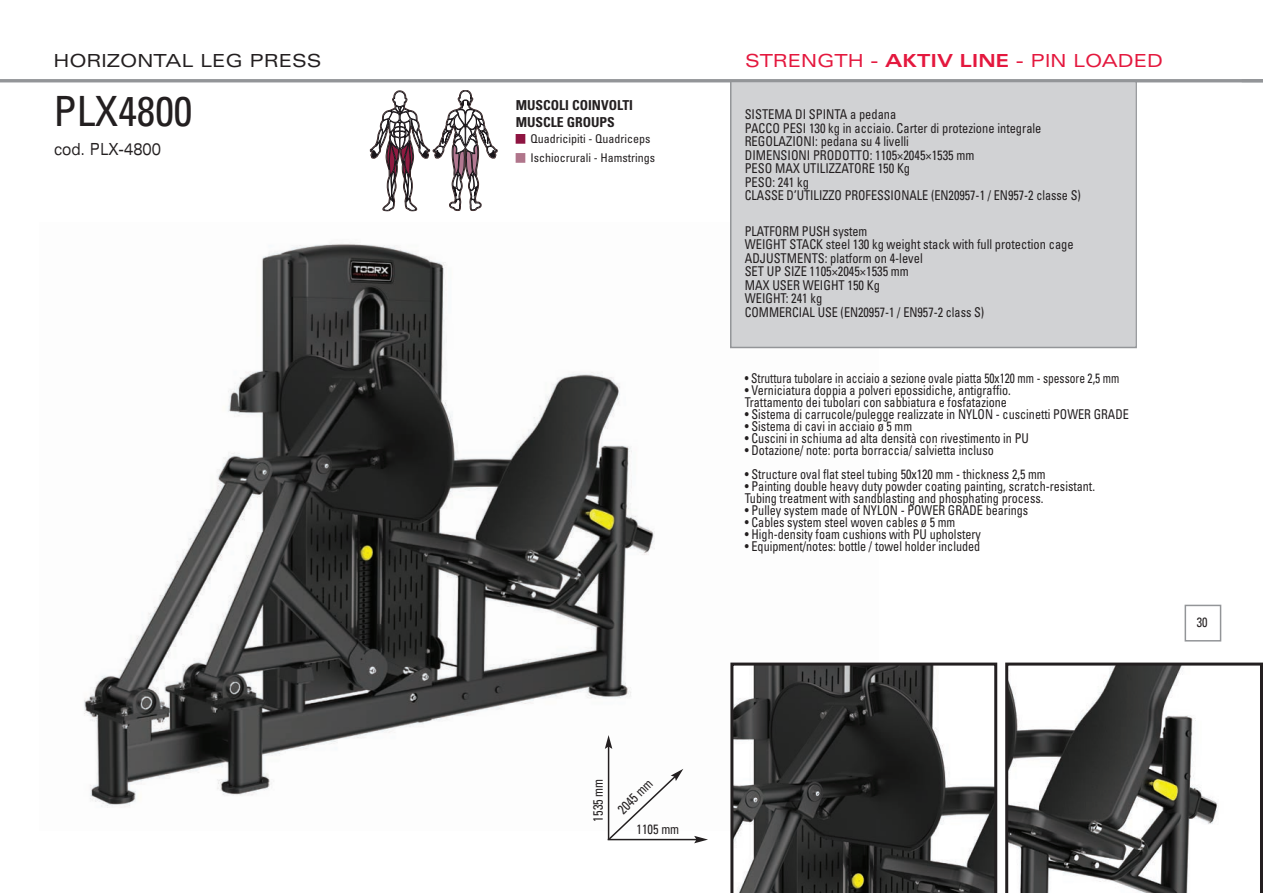
<style>
.page{position:relative;width:1263px;height:893px;background:#fff}
.page>*{position:absolute;margin:0;border:0;box-sizing:border-box;transform-origin:0 0}
.t1{font:condensed 41.7px "Univers LT Std";color:#231f20}
.t2{font:expanded 18px "Univers LT Std";color:#e4183e}
.t3{font:expanded 18px "Univers LT Std";color:#231f20}
.t4{font:expanded 16.65px "Univers LT Std";color:#231f20;scale:.75 1}
.t5{font:700 condensed 13.65px "Univers LT Std";color:#231f20}
.t6{font:condensed 13.5px "Univers LT Std";color:#231f20;scale:.9 1}
.t7{font:condensed 13.5px "Univers LT Std";color:#231f20;scale:.92 1}
.t8{font:condensed 13.5px "Univers LT Std";color:#231f20;scale:.85 1}
.t9{font:condensed 12px "Univers LT Std";color:#231f20}
.s1{font-weight:700}
</style>
<div class="page">
<div style="left:1184px;top:605px;width:37px;height:36px;border:2px solid #939598"></div>
<img style="left:84px;top:243px;width:795px;height:565px">
<div style="left:731px;top:82px;width:404px;height:265px;background:#d1d2d4"></div>
<div style="left:730px;top:80px;width:407px;height:268px;border:2px solid #939598"></div>
<svg style="left:607px;top:769px;width:76px;height:72px"></svg>
<hr style="left:608px;top:746px;width:1px;height:94px;background:#231f20">
<svg style="left:605px;top:735px;width:7px;height:14px"></svg>
<hr style="left:608px;top:839px;width:89px;height:1px;background:#231f20">
<svg style="left:694px;top:836px;width:14px;height:7px"></svg>
<hr style="left:0;top:79px;width:1263px;height:3px;background:#939598">
<svg style="left:1005px;top:663px;width:258px;height:230px"></svg>
<svg style="left:730px;top:663px;width:267px;height:230px"></svg>
<svg style="left:370px;top:90px;width:128px;height:121px"></svg>
<div style="left:516px;top:134px;width:9px;height:10px;background:#8e1441"></div>
<div style="left:516px;top:153px;width:9px;height:10px;background:#b0758b"></div>
<p class="t3" style="left:54px;top:50px;width:269px">HORIZONTAL LEG PRESS</p>
<p class="t1" style="left:54px;top:95px;width:140px">PLX4800</p>
<p class="t4" style="left:54px;top:139px;width:144px">cod. PLX-4800</p>
<p class="t5" style="left:516px;top:98px;width:119px">MUSCOLI COINVOLTI</p>
<p class="t5" style="left:516px;top:114px;width:101px">MUSCLE GROUPS</p>
<p class="t9" style="left:530px;top:134px;width:121px">Quadricipiti - Quadriceps</p>
<p class="t9" style="left:530px;top:154px;width:126px">Ischiocrurali - Hamstrings</p>
<p class="t7" style="left:593px;top:821px;width:48px;rotate:-90deg">1535 mm</p>
<p class="t7" style="left:617px;top:808px;width:48px;rotate:-45deg">2045 mm</p>
<p class="t7" style="left:636px;top:824px;width:48px">1105 mm</p>
<p class="t2" style="left:745px;top:50px;width:419px">STRENGTH - <span class="s1">AKTIV LINE</span> - PIN LOADED</p>
<p class="t7" style="left:745px;top:110px;width:166px">SISTEMA DI SPINTA a pedana</p>
<p class="t7" style="left:745px;top:123px;width:324px">PACCO PESI 130 kg in acciaio. Carter di protezione integrale</p>
<p class="t7" style="left:745px;top:137px;width:180px">REGOLAZIONI: pedana su 4 livelli</p>
<p class="t7" style="left:745px;top:150px;width:251px">DIMENSIONI PRODOTTO: 1105×2045×1535 mm</p>
<p class="t7" style="left:745px;top:164px;width:181px">PESO MAX UTILIZZATORE 150 Kg</p>
<p class="t7" style="left:745px;top:177px;width:71px">PESO: 241 kg</p>
<p class="t6" style="left:745px;top:191px;width:375px">CLASSE D’UTILIZZO PROFESSIONALE (EN20957-1 / EN957-2 classe S)</p>
<p class="t6" style="left:745px;top:226px;width:138px">PLATFORM PUSH system</p>
<p class="t7" style="left:745px;top:240px;width:359px">WEIGHT STACK steel 130 kg weight stack with full protection cage</p>
<p class="t7" style="left:745px;top:253px;width:195px">ADJUSTMENTS: platform on 4-level</p>
<p class="t7" style="left:745px;top:267px;width:180px">SET UP SIZE 1105×2045×1535 mm</p>
<p class="t7" style="left:745px;top:280px;width:148px">MAX USER WEIGHT 150 Kg</p>
<p class="t7" style="left:745px;top:294px;width:86px">WEIGHT: 241 kg</p>
<p class="t6" style="left:745px;top:307px;width:268px">COMMERCIAL USE (EN20957-1 / EN957-2 class S)</p>
<p class="t8" style="left:745px;top:374px;width:442px">• Struttura tubolare in acciaio a sezione ovale piatta 50x120 mm - spessore 2,5 mm</p>
<p class="t6" style="left:745px;top:386px;width:297px">• Verniciatura doppia a polveri epossidiche, antigraffio.</p>
<p class="t6" style="left:745px;top:398px;width:293px">Trattamento dei tubolari con sabbiatura e fosfatazione</p>
<p class="t6" style="left:745px;top:410px;width:428px">• Sistema di carrucole/pulegge realizzate in NYLON - cuscinetti POWER GRADE</p>
<p class="t6" style="left:745px;top:422px;width:187px">• Sistema di cavi in acciaio ø 5 mm</p>
<p class="t6" style="left:745px;top:434px;width:317px">• Cuscini in schiuma ad alta densità con rivestimento in PU</p>
<p class="t6" style="left:745px;top:446px;width:278px">• Dotazione/ note: porta borraccia/ salvietta incluso</p>
<p class="t6" style="left:745px;top:470px;width:336px">• Structure oval flat steel tubing 50x120 mm - thickness 2,5 mm</p>
<p class="t6" style="left:745px;top:482px;width:391px">• Painting double heavy duty powder coating painting, scratch-resistant.</p>
<p class="t6" style="left:745px;top:494px;width:333px">Tubing treatment with sandblasting and phosphating process.</p>
<p class="t6" style="left:745px;top:506px;width:316px">• Pulley system made of NYLON - POWER GRADE bearings</p>
<p class="t6" style="left:745px;top:518px;width:235px">• Cables system steel woven cables ø 5 mm</p>
<p class="t6" style="left:745px;top:530px;width:264px">• High-density foam cushions with PU upholstery</p>
<p class="t6" style="left:745px;top:542px;width:263px">• Equipment/notes: bottle / towel holder included</p>
<p class="t6" style="left:1197px;top:617px;width:13px">30</p>
</div>
